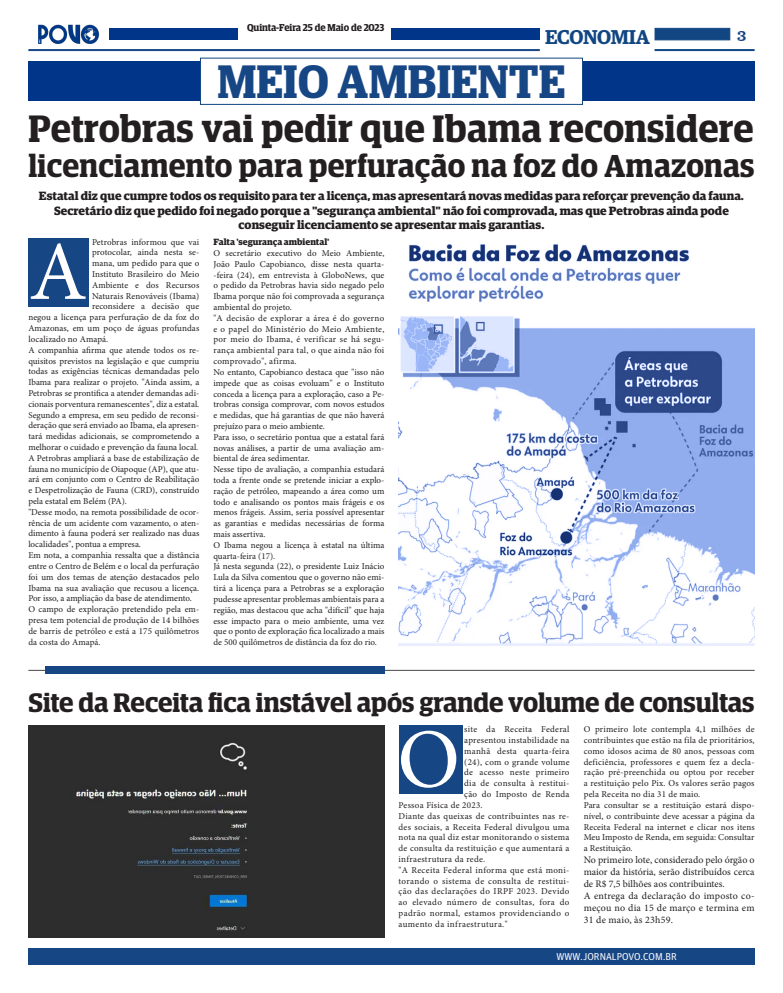
<style>
.page{position:relative;width:783px;height:993px;background:#fff}
.page>*{position:absolute;margin:0;border:0;box-sizing:border-box;transform-origin:0 0}
.t1{font:83.8px "Minion Pro";color:#fff}
.t2{font:600 47px "Guardian Egyptian Display";color:#174685}
.t3{font:600 38.2px "Guardian Egyptian Display";letter-spacing:.01em;color:#231f20}
.t4{font:600 31.8px "Guardian Egyptian Display";letter-spacing:.005em;color:#231f20}
.t5{font:600 26.8px "Guardian Egyptian Display";letter-spacing:-.005em;color:#231f20}
.t6{font:600 20px "Guardian Egyptian";letter-spacing:-.02em;color:#114683}
.t7{font:16px "Clarendon BT";color:#174685}
.t8{font:700 12px "Guardian Egyptian";color:#231f20}
.t9{font:10px/12px "Minion Pro";letter-spacing:.01em;color:#231f20;text-align:justify}
.t10{font:600 10px "Guardian Egyptian Display";color:#231f20}
.t11{font:10px "Guardian Agate Sans G1 D Regular";color:#fff}
.t12{font:9px/10.8px "Minion Pro";letter-spacing:.005em;color:#231f20;text-align:justify}
.t13{font:9px "Minion Pro";letter-spacing:.03em;color:#231f20}
.t14{font:700 9px "Guardian Egyptian";color:#231f20}
.t15{font:9px "Minion Pro";letter-spacing:.025em;color:#231f20}
</style>
<div class="page">
<div style="left:28px;top:947px;width:726px;height:17px;background:#174685"></div>
<img style="left:38px;top:24px;width:62px;height:20px">
<div style="left:654px;top:28px;width:76px;height:12px;background:#114683;border:1px solid #114683"></div>
<hr style="left:654px;top:49px;width:100px;height:2px;background:#114683">
<div style="left:391px;top:28px;width:148px;height:12px;background:#003589"></div>
<hr style="left:28px;top:49px;width:511px;height:2px;background:#174685">
<div style="left:109px;top:28px;width:129px;height:12px;background:#003589"></div>
<div style="left:28px;top:61px;width:726px;height:40px;background:#003589"></div>
<div style="left:200px;top:58px;width:382px;height:46px;background:#fff"></div>
<div style="left:200px;top:58px;width:383px;height:47px;border:1px solid #114682"></div>
<hr style="left:28px;top:669px;width:726px;height:1px;background:#231f20">
<div style="left:45px;top:666px;width:339px;height:7px;background:#174685"></div>
<div style="left:28px;top:725px;width:356px;height:211px;background:#2d2d2d"></div>
<div style="left:28px;top:238px;width:61px;height:68px;background:#174685"></div>
<div style="left:398px;top:725px;width:64px;height:68px;background:#174685"></div>
<img style="left:398px;top:244px;width:356px;height:401px">
<p class="t10" style="left:247px;top:22px;width:139px">Quinta-Feira 25 de Maio de 2023</p>
<h3 class="t6" style="left:545px;top:22px;width:106px">ECONOMIA</h3>
<p class="t2" style="left:217px;top:56px;width:349px">MEIO AMBIENTE</p>
<p class="t3" style="left:28px;top:108px;width:726px">Petrobras vai pedir que Ibama reconsidere</p>
<p class="t4" style="left:28px;top:149px;width:727px">licenciamento para perfuração na foz do Amazonas</p>
<h3 class="t7" style="left:736px;top:25px;width:11px">3</h3>
<p class="t8" style="left:39px;top:187px;width:706px">Estatal diz que cumpre todos os requisito para ter a licença, mas apresentará novas medidas para reforçar prevenção da fauna.</p>
<p class="t8" style="left:54px;top:201px;width:676px">Secretário diz que pedido foi negado porque a "segurança ambiental" não foi comprovada, mas que Petrobras ainda pode</p>
<p class="t8" style="left:238px;top:215px;width:307px">conseguir licenciamento se apresentar mais garantias.</p>
<p class="t12" style="left:92px;top:236px;width:109px">Petrobras informou que vai</p>
<p class="t12" style="left:92px;top:247px;width:109px">protocolar, ainda nesta se-</p>
<p class="t12" style="left:92px;top:258px;width:109px">mana, um pedido para que o</p>
<p class="t12" style="left:92px;top:269px;width:109px">Instituto Brasileiro do Meio</p>
<p class="t12" style="left:92px;top:279px;width:109px">Ambiente e dos Recursos</p>
<p class="t12" style="left:92px;top:290px;width:109px">Naturais Renováveis (Ibama)</p>
<p class="t12" style="left:92px;top:301px;width:109px">reconsidere a decisão que</p>
<p class="t12" style="left:28px;top:312px;width:172px">negou a licença para perfuração de da foz do</p>
<p class="t12" style="left:28px;top:323px;width:172px">Amazonas, em um poço de águas profundas</p>
<p class="t12" style="left:28px;top:333px;width:81px">localizado no Amapá.</p>
<p class="t12" style="left:28px;top:344px;width:172px">A companhia afirma que atende todos os re&shy;quisitos previstos na legislação e que cumpriu todas as exigências técnicas demandadas pelo Ibama para realizar o projeto. "Ainda assim, a Petrobras se prontifica a atender demandas adi&shy;cionais porventura remanescentes", diz a estatal.</p>
<p class="t12" style="left:28px;top:409px;width:172px">Segundo a empresa, em seu pedido de reconsi&shy;deração que será enviado ao Ibama, ela apresen&shy;tará medidas adicionais, se comprometendo a melhorar o cuidado e prevenção da fauna local.</p>
<p class="t12" style="left:28px;top:452px;width:172px">A Petrobras ampliará a base de estabilização de fauna no município de Oiapoque (AP), que atu&shy;ará em conjunto com o Centro de Reabilitação e Despetrolização de Fauna (CRD), construído pela estatal em Belém (PA).</p>
<p class="t12" style="left:28px;top:506px;width:172px">"Desse modo, na remota possibilidade de ocor&shy;rência de um acidente com vazamento, o aten&shy;dimento à fauna poderá ser realizado nas duas localidades", pontua a empresa.</p>
<p class="t12" style="left:28px;top:549px;width:172px">Em nota, a companhia ressalta que a distância entre o Centro de Belém e o local da perfuração foi um dos temas de atenção destacados pelo Ibama na sua avaliação que recusou a licença.<br>Por isso, a ampliação da base de atendimento.</p>
<p class="t12" style="left:28px;top:603px;width:172px">O campo de exploração pretendido pela em&shy;presa tem potencial de produção de 14 bilhões de barris de petróleo e está a 175 quilômetros da costa do Amapá.</p>
<p class="t1" style="left:29px;top:216px;width:59px">A</p>
<p class="t14" style="left:213px;top:235px;width:117px">Falta 'segurança ambiental'</p>
<p class="t12" style="left:213px;top:248px;width:172px">O secretário executivo do Meio Ambiente, João Paulo Capobianco, disse nesta quarta--feira (24), em entrevista à GloboNews, que o pedido da Petrobras havia sido negado pelo Ibama porque não foi comprovada a segurança ambiental do projeto.</p>
<p class="t12" style="left:213px;top:312px;width:172px">"A decisão de explorar a área é do governo e o papel do Ministério do Meio Ambiente, por meio do Ibama, é verificar se há segu&shy;rança ambiental para tal, o que ainda não foi comprovado", afirma.</p>
<p class="t12" style="left:213px;top:366px;width:172px">No entanto, Capobianco destaca que "isso não impede que as coisas evoluam" e o Instituto conceda a licença para a exploração, caso a Pe&shy;trobras consiga comprovar, com novos estudos e medidas, que há garantias de que não haverá prejuízo para o meio ambiente.</p>
<p class="t12" style="left:213px;top:431px;width:172px">Para isso, o secretário pontua que a estatal fará novas análises, a partir de uma avaliação am&shy;biental de área sedimentar.</p>
<p class="t12" style="left:213px;top:464px;width:172px">Nesse tipo de avaliação, a companhia estudará toda a frente onde se pretende iniciar a explo&shy;ração de petróleo, mapeando a área como um todo e analisando os pontos mais frágeis e os menos frágeis. Assim, seria possível apresentar as garantias e medidas necessárias de forma mais assertiva.</p>
<p class="t12" style="left:213px;top:539px;width:172px">O Ibama negou a licença à estatal na última quarta-feira (17).</p>
<p class="t12" style="left:213px;top:561px;width:172px">Já nesta segunda (22), o presidente Luiz Inácio Lula da Silva comentou que o governo não emi&shy;tirá a licença para a Petrobras se a exploração pudesse apresentar problemas ambientais para a região, mas destacou que acha "difícil" que haja esse impacto para o meio ambiente, uma vez que o ponto de exploração fica localizado a mais de 500 quilômetros de distância da foz do rio.</p>
<p class="t5" style="left:28px;top:687px;width:727px">Site da Receita fica instável após grande volume de consultas</p>
<p class="t13" style="left:464px;top:723px;width:107px">site da Receita Federal</p>
<p class="t13" style="left:464px;top:734px;width:107px">apresentou instabilidade na</p>
<p class="t13" style="left:464px;top:744px;width:107px">manhã desta quarta-feira</p>
<p class="t15" style="left:464px;top:755px;width:107px">(24), com o grande volume</p>
<p class="t13" style="left:464px;top:766px;width:107px">de acesso neste primeiro</p>
<p class="t13" style="left:464px;top:777px;width:107px">dia de consulta à restitui-</p>
<p class="t13" style="left:464px;top:788px;width:107px">ção do Imposto de Renda</p>
<p class="t13" style="left:398px;top:798px;width:86px">Pessoa Física de 2023.</p>
<p class="t12" style="left:398px;top:810px;width:172px">Diante das queixas de contribuintes nas re&shy;des sociais, a Receita Federal divulgou uma nota na qual diz estar monitorando o sistema de consulta da restituição e que aumentará a infraestrutura da rede.</p>
<p class="t12" style="left:398px;top:864px;width:172px">"A Receita Federal informa que está moni&shy;torando o sistema de consulta de restitui&shy;ção das declarações do IRPF 2023. Devido ao elevado número de consultas, fora do padrão normal, estamos providenciando o aumento da infraestrutura."</p>
<p class="t1" style="left:397px;top:703px;width:64px">O</p>
<p class="t12" style="left:583px;top:723px;width:172px">O primeiro lote contempla 4,1 milhões de contribuintes que estão na fila de prioritários, como idosos acima de 80 anos, pessoas com deficiência, professores e quem fez a decla&shy;ração pré-preenchida ou optou por receber a restituição pelo Pix. Os valores serão pagos pela Receita no dia 31 de maio.</p>
<p class="t12" style="left:583px;top:799px;width:172px">Para consultar se a restituição estará dispo&shy;nível, o contribuinte deve acessar a página da Receita Federal na internet e clicar nos itens Meu Imposto de Renda, em seguida: Consultar a Restituição.</p>
<p class="t9" style="left:583px;top:853px;width:172px">No primeiro lote, considerado pelo órgão o maior da história, serão distribuídos cerca de R$ 7,5 bilhões aos contribuintes.</p>
<p class="t9" style="left:583px;top:889px;width:172px">A entrega da declaração do imposto co&shy;meçou no dia 15 de março e termina em 31 de maio, às 23h59.</p>
<p class="t11" style="left:556px;top:949px;width:122px">WWW.JORNALPOVO.COM.BR</p>
</div>
